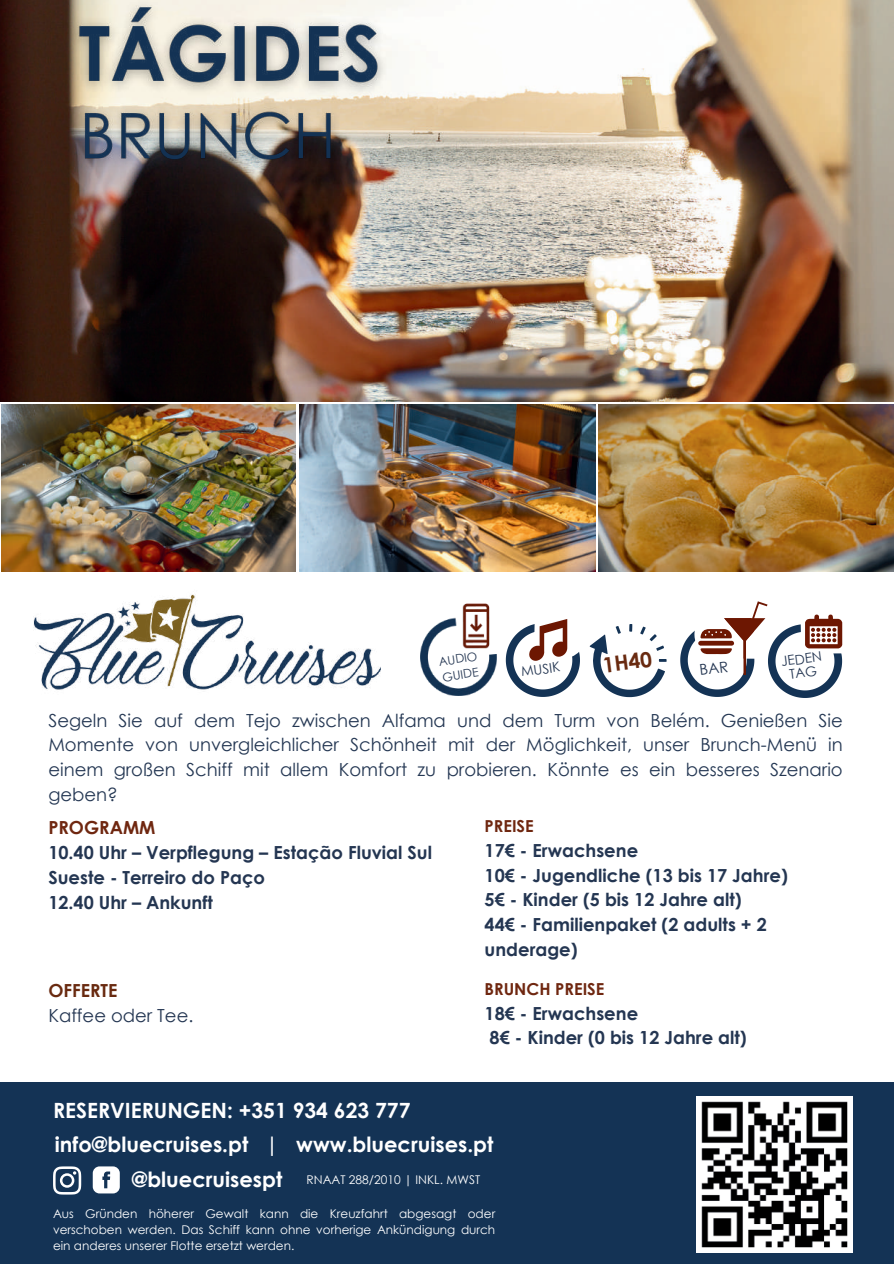
<style>
.page{position:relative;width:894px;height:1264px;background:#fff}
.page>*{position:absolute;margin:0;border:0;box-sizing:border-box;transform-origin:0 0}
.t1{font:700 21px/33.6px "Century Gothic";color:#fff}
.t2{font:700 21px "Century Gothic";color:#692a10}
.t3{font:700 18px/24.8px "Century Gothic";color:#243652}
.t4{font:18px/24.8px "Century Gothic";color:#243753;text-align:justify}
.t5{font:18px "Century Gothic";color:#243652}
.t6{font:700 18px "Century Gothic";color:#6f2710}
.t7{font:700 18px "Century Gothic";color:#692a10}
.t8{font:700 16.5px "Century Gothic";color:#6f2710}
.t9{font:13.5px "Century Gothic";color:#243652}
.t10{font:12px/16px "Century Gothic";color:#fff;text-align:justify}
.t11{font:12px/16px "Century Gothic";color:#243652}
.s1{font-weight:700;font-size:21px}
</style>
<div class="page">
<div style="left:0;top:1082px;width:893px;height:181px;background:#143355"></div>
<svg style="left:53px;top:1166px;width:28px;height:28px"></svg>
<svg style="left:93px;top:1166px;width:27px;height:27px"></svg>
<img style="left:0;top:0;width:893px;height:401px">
<img style="left:598px;top:405px;width:295px;height:166px">
<img style="left:299px;top:405px;width:296px;height:166px">
<img style="left:1px;top:405px;width:294px;height:166px">
<img style="left:60px;top:0;width:336px;height:104px">
<img style="left:68px;top:95px;width:279px;height:83px">
<svg style="left:512px;top:619px;width:155px;height:79px"></svg>
<img style="left:34px;top:594px;width:347px;height:96px">
<img style="left:696px;top:1096px;width:156px;height:156px">
<img style="left:420px;top:603px;width:92px;height:92px">
<svg style="left:680px;top:601px;width:163px;height:97px"></svg>
<p class="t11" style="left:437px;top:653px;width:40px;rotate:-9deg">AUDIO<br>GUIDE</p>
<p class="t9" style="left:520px;top:663px;width:41px;rotate:-7deg">MUSIK</p>
<p class="t2" style="left:600px;top:649px;width:51px;rotate:-7deg">1H40</p>
<p class="t9" style="left:780px;top:653px;width:43px;rotate:-7deg">JEDEN</p>
<p class="t4" style="left:48px;top:707px;width:795px">Segeln Sie auf dem Tejo zwischen Alfama und dem Turm von Belém. Genießen Sie Momente von unvergleichlicher Schönheit mit der Möglichkeit, unser Brunch-Menü in einem großen Schiff mit allem Komfort zu probieren. Könnte es ein besseres Szenario geben?</p>
<p class="t6" style="left:48px;top:814px;width:109px">PROGRAMM</p>
<p class="t3" style="left:48px;top:839px;width:385px">10.40 Uhr – Verpflegung – Estação Fluvial Sul<br>Sueste - Terreiro do Paço<br>12.40 Uhr – Ankunft</p>
<p class="t8" style="left:484px;top:813px;width:51px">PREISE</p>
<p class="t3" style="left:484px;top:837px;width:305px">17€ - Erwachsene<br>10€ - Jugendliche (13 bis 17 Jahre)<br>5€ - Kinder (5 bis 12 Jahre alt)<br>44€ - Familienpaket (2 adults + 2 underage)</p>
<p class="t8" style="left:484px;top:976px;width:121px">BRUNCH PREISE</p>
<p class="t3" style="left:484px;top:999px;width:263px">18€ - Erwachsene<br>8€ - Kinder (0 bis 12 Jahre alt)</p>
<p class="t7" style="left:48px;top:976px;width:71px">OFFERTE</p>
<p class="t5" style="left:48px;top:1004px;width:146px">Kaffee oder Tee.</p>
<p class="t1" style="left:53px;top:1092px;width:442px">RESERVIERUNGEN: +351 934 623 777 info@bluecruises.pt | www.bluecruises.pt</p>
<p class="t10" style="left:132px;top:1171px;width:350px"><span class="s1">@bluecruisespt</span> RNAAT 288/2010 | INKL. MWST</p>
<p class="t10" style="left:53px;top:1205px;width:443px">Aus Gründen höherer Gewalt kann die Kreuzfahrt abgesagt oder verschoben werden. Das Schiff kann ohne vorherige Ankündigung durch ein anderes unserer Flotte ersetzt werden.</p>
</div>
